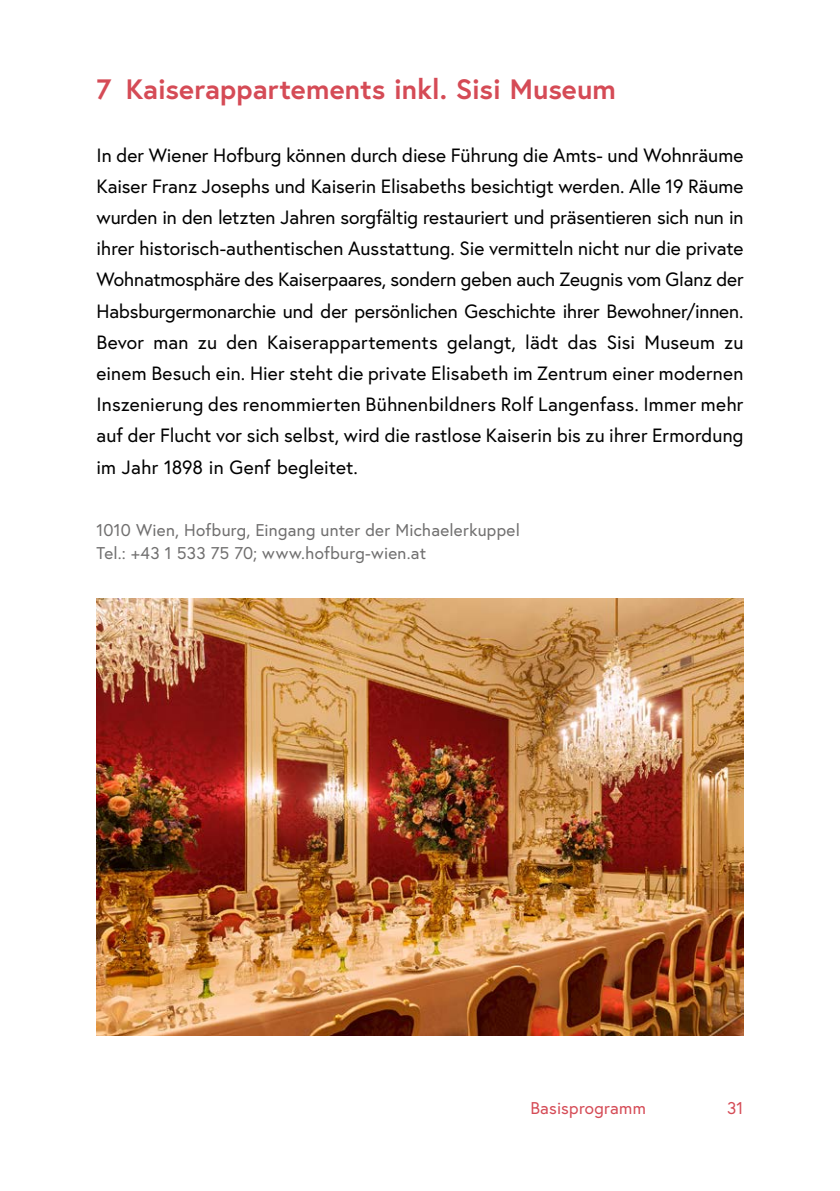
<style>
.page{position:relative;width:840px;height:1191px;background:#fff}
.page>*{position:absolute;margin:0;border:0;box-sizing:border-box;transform-origin:0 0}
.h2_beginnend_mit_1{font:700 28px "Europa Austria";color:#d54b56}
.p_Abstand_danach{font:19.2px/31.2px "Europa Austria";letter-spacing:.005em;color:#000;text-align:justify}
.p_Bildbeschriftung{font:17px/23.4px "Europa Austria";letter-spacing:.015em;color:#706f6f}
.t1{font:17px "Europa Austria";letter-spacing:.015em;color:#d54b56}
</style>
<div class="page">
<img style="left:96px;top:598px;width:647px;height:437px">
<h2 class="h2_beginnend_mit_1" style="left:96px;top:70px;width:521px">7 Kaiserappartements inkl. Sisi Museum</h2>
<p class="p_Abstand_danach" style="left:96px;top:139px;width:648px">In der Wiener Hofburg können durch diese Führung die Amts- und Wohnräume Kaiser Franz Josephs und Kaiserin Elisabeths besichtigt werden. Alle 19 Räume wurden in den letzten Jahren sorgfältig restauriert und präsentieren sich nun in ihrer historisch-authentischen Ausstattung. Sie vermitteln nicht nur die private Wohnatmosphäre des Kaiserpaares, sondern geben auch Zeugnis vom Glanz der Habsburgermonarchie und der persönlichen Geschichte ihrer Bewohner/innen.<br>Bevor man zu den Kaiserappartements gelangt, lädt das Sisi Museum zu einem Besuch ein. Hier steht die private Elisabeth im Zentrum einer modernen Inszenierung des renommierten Bühnenbildners Rolf Langenfass. Immer mehr auf der Flucht vor sich selbst, wird die rastlose Kaiserin bis zu ihrer Ermordung im Jahr 1898 in Genf begleitet.</p>
<p class="p_Bildbeschriftung" style="left:96px;top:518px;width:424px">1010 Wien, Hofburg, Eingang unter der Michaelerkuppel<br>Tel.: +43 1 533 75 70; www.hofburg-wien.at</p>
<p class="t1" style="left:530px;top:1096px;width:117px">Basisprogramm</p>
<p class="t1" style="left:726px;top:1096px;width:18px">31</p>
</div>
